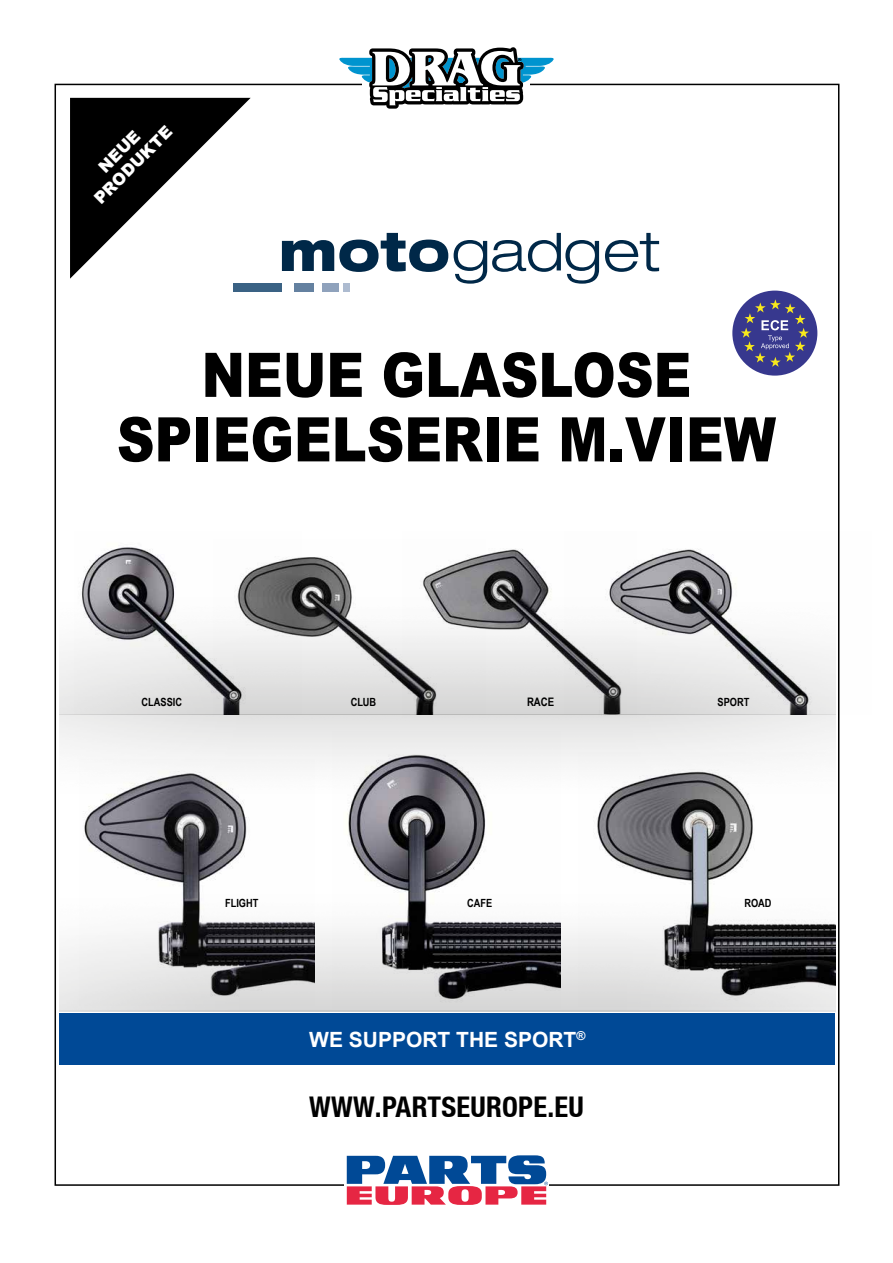
<style>
.page{position:relative;width:893px;height:1263px;background:#fff}
.page>*{position:absolute;margin:0;border:0;box-sizing:border-box;transform-origin:0 0}
.t1{font:900 61.5px/64.5px "Arial";color:#000;text-align:center;scale:.85 1}
.t2{font:700 condensed 28.5px "Helvetica Neue LT";letter-spacing:.01em;color:#000}
.t3{font:700 21px "Arial";color:#fff}
.t4{font:900 16.5px/19.5px "Arial";color:#fff;text-align:center}
.t5{font:700 11.7px "Arial Narrow";color:#000}
.t6{font:700 11.25px "Arial Narrow";color:#000}
</style>
<div class="page">
<div style="left:59px;top:1013px;width:776px;height:51px;background:#004996"></div>
<svg style="left:70px;top:98px;width:181px;height:181px"></svg>
<svg style="left:346px;top:1155px;width:202px;height:50px"></svg>
<svg style="left:339px;top:47px;width:215px;height:62px"></svg>
<svg style="left:454px;top:233px;width:145px;height:51px"></svg>
<svg style="left:605px;top:233px;width:54px;height:39px"></svg>
<svg style="left:282px;top:233px;width:166px;height:39px"></svg>
<div style="left:322px;top:284px;width:16px;height:8px;background:#8fa2bc"></div>
<div style="left:343px;top:284px;width:6px;height:8px;background:#adbbd0"></div>
<div style="left:234px;top:284px;width:48px;height:8px;background:#3a6284"></div>
<div style="left:294px;top:284px;width:20px;height:8px;background:#6481a0"></div>
<div style="left:732px;top:291px;width:85px;height:85px;background:#37388e;border-radius:50%"></div>
<svg style="left:741px;top:299px;width:68px;height:68px"></svg>
<img style="left:79px;top:760px;width:236px;height:245px">
<img style="left:332px;top:731px;width:229px;height:278px">
<img style="left:578px;top:753px;width:257px;height:254px">
<img style="left:74px;top:547px;width:139px;height:168px">
<img style="left:213px;top:557px;width:190px;height:158px">
<img style="left:637px;top:532px;width:203px;height:183px">
<img style="left:403px;top:549px;width:234px;height:168px">
<p class="t4" style="left:76px;top:180px;width:104px;rotate:-45deg">NEUE<br>PRODUKTE</p>
<p class="t1" style="left:117px;top:341px;width:777px">NEUE GLASLOSE<br>SPIEGELSERIE M.VIEW</p>
<p class="t6" style="left:142px;top:693px;width:42px">CLASSIC</p>
<p class="t6" style="left:351px;top:693px;width:27px">CLUB</p>
<p class="t5" style="left:527px;top:693px;width:29px">RACE</p>
<p class="t6" style="left:717px;top:693px;width:33px">SPORT</p>
<p class="t6" style="left:225px;top:894px;width:35px">FLIGHT</p>
<p class="t6" style="left:467px;top:894px;width:27px">CAFE</p>
<p class="t6" style="left:744px;top:894px;width:29px">ROAD</p>
<p class="t3" style="left:309px;top:1025px;width:278px">WE SUPPORT THE SPORT<sup>®</sup></p>
<p class="t2" style="left:309px;top:1090px;width:276px">WWW.PARTSEUROPE.EU</p>
</div>
